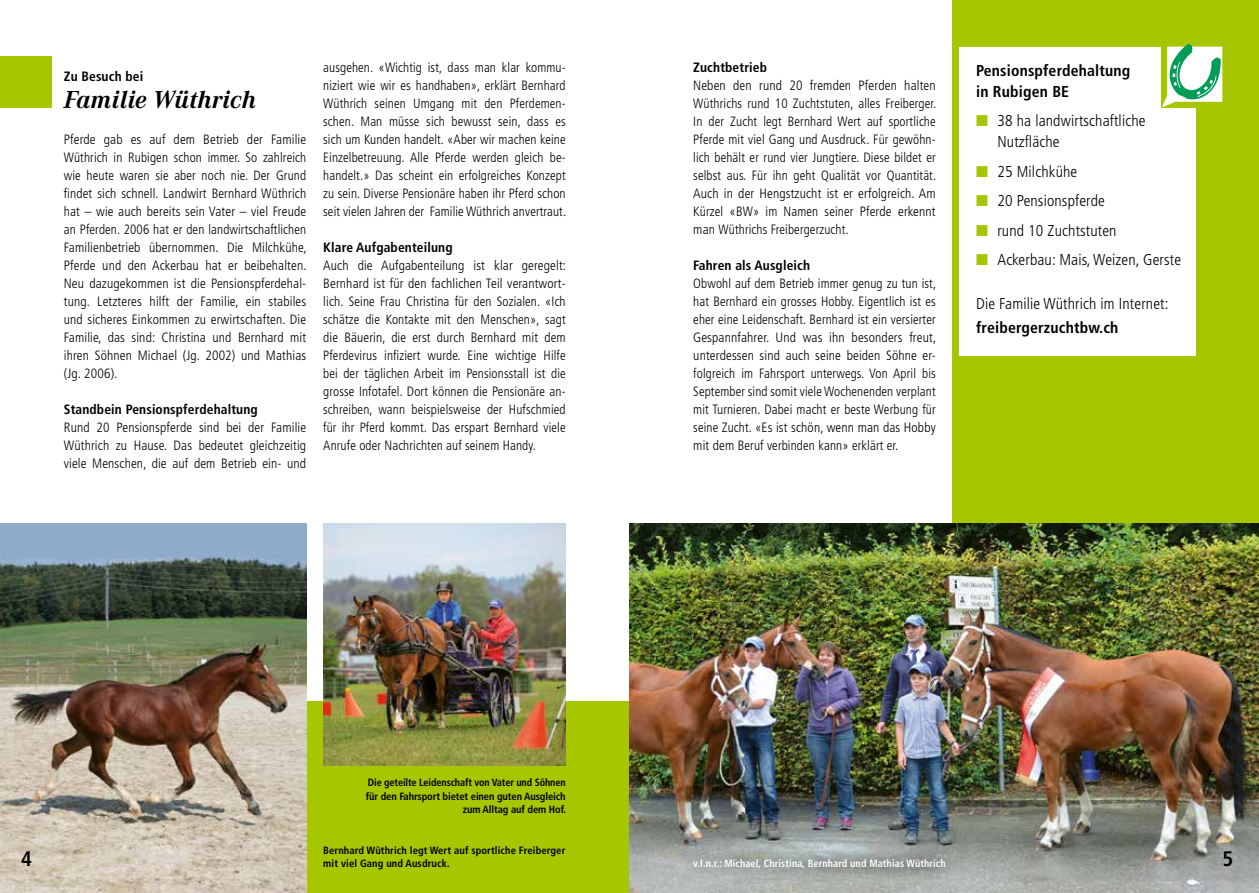
<style>
.page{position:relative;width:1259px;height:893px;background:#fff}
.page>*{position:absolute;margin:0;border:0;box-sizing:border-box;transform-origin:0 0}
.t1{font:italic 700 25.5px "Corporate A";color:#000}
.t2{font:700 condensed 21px "Frutiger";color:#000}
.t3{font:300 condensed 15.75px/21px "Frutiger";letter-spacing:.01em;color:#000}
.t4{font:700 condensed 15.75px/21px "Frutiger";letter-spacing:.01em;color:#000}
.t5{font:300 condensed 13.5px/18px "Frutiger";letter-spacing:.01em;color:#000;text-align:justify}
.t6{font:700 condensed 13.5px "Frutiger";letter-spacing:.01em;color:#000}
.t7{font:700 condensed 10.5px/13.5px "Frutiger";letter-spacing:-.01em;color:#000;text-align:right}
.t8{font:700 condensed 10.5px/13.5px "Frutiger";letter-spacing:.01em;color:#000}
.t9{font:700 condensed 10.5px "Frutiger";letter-spacing:.01em;color:#fff}
.s1{color:#a6c700}
</style>
<div class="page">
<div style="left:952px;top:0;width:307px;height:525px;background:#a6c700"></div>
<div style="left:959px;top:47px;width:236px;height:308px;background:#fff"></div>
<svg style="left:1161px;top:44px;width:61px;height:64px"></svg>
<div style="left:0;top:702px;width:1259px;height:191px;background:#a6c700"></div>
<div style="left:0;top:57px;width:51px;height:51px;background:#a6c700"></div>
<img style="left:323px;top:523px;width:243px;height:242px">
<img style="left:0;top:523px;width:306px;height:370px">
<img style="left:629px;top:523px;width:630px;height:370px">
<svg style="left:680px;top:846px;width:278px;height:35px"></svg>
<p class="t6" style="left:64px;top:68px;width:81px">Zu Besuch bei</p>
<h1 class="t1" style="left:64px;top:84px;width:194px">Familie Wüthrich</h1>
<p class="t5" style="left:64px;top:131px;width:244px">Pferde gab es auf dem Betrieb der Familie Wüthrich in Rubigen schon immer. So zahlreich wie heute waren sie aber noch nie. Der Grund findet sich schnell. Landwirt Bernhard Wüthrich hat – wie auch bereits sein Vater – viel Freude an Pferden. 2006 hat er den landwirtschaftlichen Familienbetrieb übernommen. Die Milchkühe, Pferde und den Ackerbau hat er beibehalten.<br>Neu dazugekommen ist die Pensionspferdehal&shy;tung. Letzteres hilft der Familie, ein stabiles und sicheres Einkommen zu erwirtschaften. Die Familie, das sind: Christina und Bernhard mit ihren Söhnen Michael (Jg. 2002) und Mathias (Jg. 2006).</p>
<p class="t6" style="left:64px;top:401px;width:196px">Standbein Pensionspferdehaltung</p>
<p class="t5" style="left:64px;top:418px;width:244px">Rund 20 Pensionspferde sind bei der Familie Wüthrich zu Hause. Das bedeutet gleichzeitig viele Menschen, die auf dem Betrieb ein- und</p>
<p class="t5" style="left:323px;top:59px;width:244px">ausgehen. «Wichtig ist, dass man klar kommu&shy;niziert wie wir es handhaben», erklärt Bernhard Wüthrich seinen Umgang mit den Pferdemen&shy;schen. Man müsse sich bewusst sein, dass es sich um Kunden handelt. «Aber wir machen keine Einzelbetreuung. Alle Pferde werden gleich be&shy;handelt.» Das scheint ein erfolgreiches Konzept zu sein. Diverse Pensionäre haben ihr Pferd schon seit vielen Jahren der Familie Wüthrich anvertraut.</p>
<p class="t6" style="left:323px;top:239px;width:131px">Klare Aufgabenteilung</p>
<p class="t5" style="left:323px;top:257px;width:244px">Auch die Aufgabenteilung ist klar geregelt:<br>Bernhard ist für den fachlichen Teil verantwort&shy;lich. Seine Frau Christina für den Sozialen. «Ich schätze die Kontakte mit den Menschen», sagt die Bäuerin, die erst durch Bernhard mit dem Pferdevirus infiziert wurde. Eine wichtige Hilfe bei der täglichen Arbeit im Pensionsstall ist die grosse Infotafel. Dort können die Pensionäre an&shy;schreiben, wann beispielsweise der Hufschmied für ihr Pferd kommt. Das erspart Bernhard viele Anrufe oder Nachrichten auf seinem Handy.</p>
<p class="t6" style="left:693px;top:59px;width:75px">Zuchtbetrieb</p>
<p class="t5" style="left:693px;top:77px;width:244px">Neben den rund 20 fremden Pferden halten Wüthrichs rund 10 Zuchtstuten, alles Freiberger.<br>In der Zucht legt Bernhard Wert auf sportliche Pferde mit viel Gang und Ausdruck. Für gewöhn&shy;lich behält er rund vier Jungtiere. Diese bildet er selbst aus. Für ihn geht Qualität vor Quantität.<br>Auch in der Hengstzucht ist er erfolgreich. Am Kürzel «BW» im Namen seiner Pferde erkennt man Wüthrichs Freibergerzucht.</p>
<p class="t6" style="left:693px;top:257px;width:118px">Fahren als Ausgleich</p>
<p class="t5" style="left:693px;top:275px;width:244px">Obwohl auf dem Betrieb immer genug zu tun ist, hat Bernhard ein grosses Hobby. Eigentlich ist es eher eine Leidenschaft. Bernhard ist ein versierter Gespannfahrer. Und was ihn besonders freut, unterdessen sind auch seine beiden Söhne er&shy;folgreich im Fahrsport unterwegs. Von April bis September sind somit viele Wochenenden verplant mit Turnieren. Dabei macht er beste Werbung für seine Zucht. «Es ist schön, wenn man das Hobby mit dem Beruf verbinden kann» erklärt er.</p>
<p class="t4" style="left:976px;top:60px;width:156px">Pensionspferdehaltung in Rubigen BE</p>
<p class="t3" style="left:997px;top:110px;width:150px;text-indent:-21px"><span class="s1">■</span> 38 ha landwirtschaftliche<br>Nutzfläche</p>
<p class="t3" style="left:976px;top:161px;width:103px"><span class="s1">■</span> 25 Milchkühe</p>
<p class="t3" style="left:976px;top:190px;width:130px"><span class="s1">■</span> 20 Pensionspferde</p>
<p class="t3" style="left:976px;top:220px;width:142px"><span class="s1">■</span> rund 10 Zuchtstuten</p>
<p class="t3" style="left:976px;top:249px;width:206px"><span class="s1">■</span> Ackerbau: Mais, Weizen, Gerste</p>
<p class="t3" style="left:976px;top:293px;width:194px">Die Familie Wüthrich im Internet:</p>
<p class="t4" style="left:976px;top:317px;width:144px">freibergerzuchtbw.ch</p>
<p class="t7" style="left:366px;top:776px;width:202px">Die geteilte Leidenschaft von Vater und Söhnen für den Fahrsport bietet einen guten Ausgleich zum Alltag auf dem Hof.</p>
<p class="t8" style="left:323px;top:844px;width:244px">Bernhard Wüthrich legt Wert auf sportliche Freiberger mit viel Gang und Ausdruck.</p>
<h2 class="t2" style="left:21px;top:846px;width:12px">4</h2>
<h2 class="t2" style="left:1222px;top:846px;width:12px">5</h2>
<p class="t9" style="left:693px;top:858px;width:254px">v.l.n.r.: Michael, Christina, Bernhard und Mathias Wüthrich</p>
</div>
